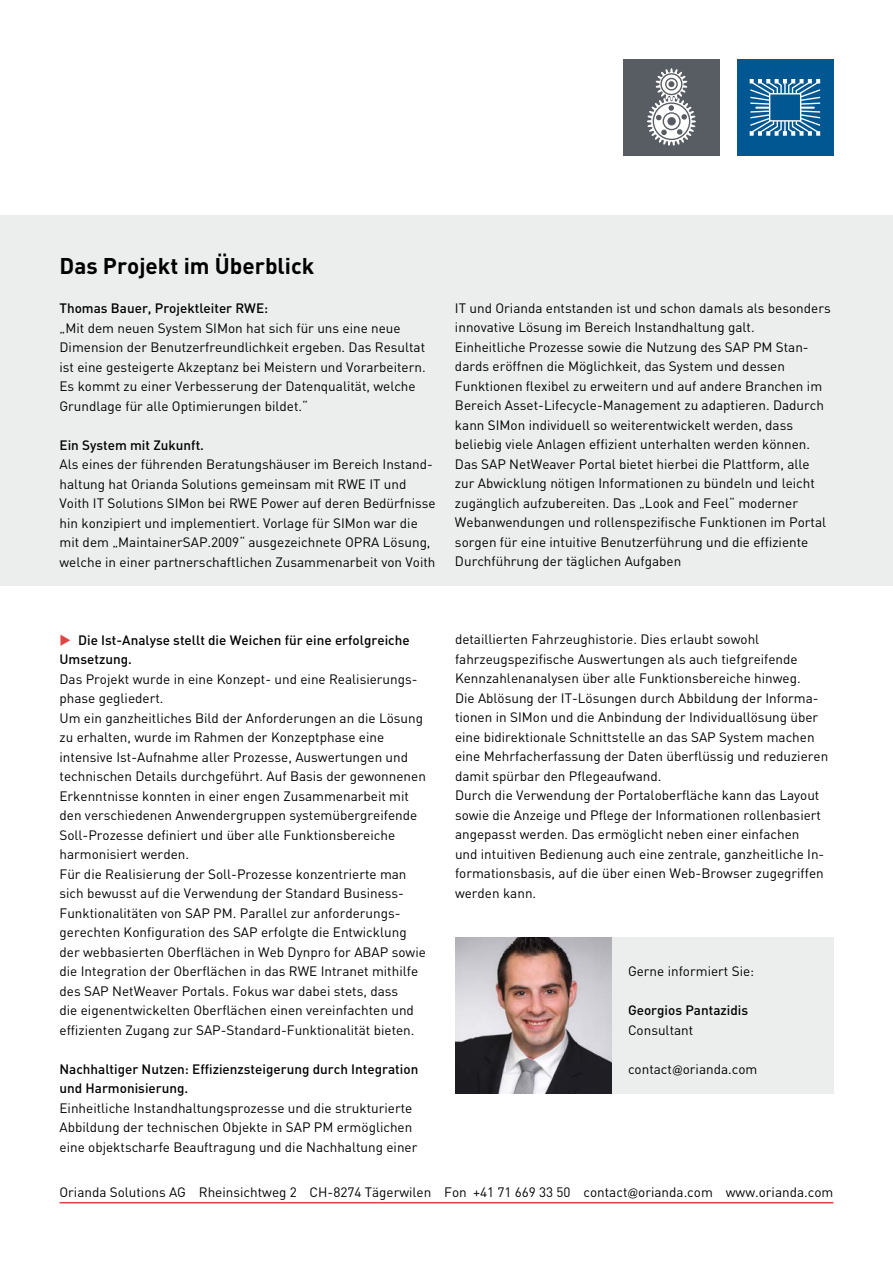
<style>
.page{position:relative;width:893px;height:1263px;background:#fff}
.page>*{position:absolute;margin:0;border:0;box-sizing:border-box;transform-origin:0 0}
.t1{font:22.5px "DIN Bold";color:#000}
.t2{font:13.5px/19.5px "DIN";color:#000}
.t3{font:13.5px/19.5px "DIN Medium";color:#000}
.s1{color:#df4443}
.s2{font-family:"Univers BQ";font-size:12px}
</style>
<div class="page">
<div style="left:0;top:216px;width:893px;height:370px;background:#eceded"></div>
<hr style="left:60px;top:1202px;width:773px;height:1px;background:#df4443">
<div style="left:737px;top:60px;width:96px;height:96px;background:#005792"></div>
<svg style="left:750px;top:79px;width:70px;height:57px"></svg>
<div style="left:623px;top:60px;width:97px;height:96px;background:#575d63"></div>
<svg style="left:647px;top:68px;width:49px;height:78px"></svg>
<div style="left:611px;top:937px;width:222px;height:156px;background:#eceded"></div>
<img style="left:455px;top:937px;width:156px;height:156px">
<h1 class="t1" style="left:60px;top:251px;width:256px">Das Projekt im Überblick</h1>
<p class="t3" style="left:60px;top:298px;width:210px">Thomas Bauer, Projektleiter RWE:</p>
<p class="t2" style="left:60px;top:318px;width:368px">„Mit dem neuen System SIMon hat sich für uns eine neue Dimension der Benutzerfreundlichkeit ergeben. Das Resultat ist eine gesteigerte Akzeptanz bei Meistern und Vorarbeitern.<br>Es kommt zu einer Verbesserung der Datenqualität, welche Grundlage für alle Optimierungen bildet.“</p>
<p class="t3" style="left:60px;top:434px;width:146px">Ein System mit Zukunft.</p>
<p class="t2" style="left:60px;top:454px;width:378px">Als eines der führenden Beratungshäuser im Bereich Instand&shy;haltung hat Orianda Solutions gemeinsam mit RWE IT und Voith IT Solutions SIMon bei RWE Power auf deren Bedürfnisse hin konzipiert und implementiert. Vorlage für SIMon war die mit dem „MaintainerSAP.2009“ ausgezeichnete OPRA Lösung, welche in einer partnerschaftlichen Zusammenarbeit von Voith</p>
<p class="t2" style="left:455px;top:298px;width:377px">IT und Orianda entstanden ist und schon damals als besonders innovative Lösung im Bereich Instandhaltung galt.<br>Einheitliche Prozesse sowie die Nutzung des SAP PM Stan&shy;dards eröffnen die Möglichkeit, das System und dessen Funktionen flexibel zu erweitern und auf andere Branchen im Bereich Asset-Lifecycle-Management zu adaptieren. Dadurch kann SIMon individuell so weiterentwickelt werden, dass beliebig viele Anlagen effizient unterhalten werden können.<br>Das SAP NetWeaver Portal bietet hierbei die Plattform, alle zur Abwicklung nötigen Informationen zu bündeln und leicht zugänglich aufzubereiten. Das „Look and Feel“ moderner Webanwendungen und rollenspezifische Funktionen im Portal sorgen für eine intuitive Benutzerführung und die effiziente Durchführung der täglichen Aufgaben</p>
<p class="t3" style="left:60px;top:629px;width:352px"><span class="s1">◆</span> Die Ist-Analyse stellt die Weichen für eine erfolgreiche<br>Umsetzung.</p>
<p class="t2" style="left:60px;top:669px;width:368px">Das Projekt wurde in eine Konzept- und eine Realisierungs&shy;phase gegliedert.<br>Um ein ganzheitliches Bild der Anforderungen an die Lösung zu erhalten, wurde im Rahmen der Konzeptphase eine intensive Ist-Aufnahme aller Prozesse, Auswertungen und technischen Details durchgeführt. Auf Basis der gewonnenen Erkenntnisse konnten in einer engen Zusammenarbeit mit den verschiedenen Anwendergruppen systemübergreifende Soll-Prozesse definiert und über alle Funktionsbereiche harmonisiert werden.<br>Für die Realisierung der Soll-Prozesse konzentrierte man sich bewusst auf die Verwendung der Standard Business-Funktionalitäten von SAP PM. Parallel zur anforderungs&shy;gerechten Konfiguration des SAP erfolgte die Entwicklung der webbasierten Oberflächen in Web Dynpro for ABAP sowie die Integration der Oberflächen in das RWE Intranet mithilfe des SAP NetWeaver Portals. Fokus war dabei stets, dass<br>die eigenentwickelten Oberflächen einen vereinfachten und effizienten Zugang zur SAP-Standard-Funktionalität bieten.</p>
<p class="t3" style="left:60px;top:1058px;width:360px">Nachhaltiger Nutzen: Effizienzsteigerung durch Integration und Harmonisierung.</p>
<p class="t2" style="left:60px;top:1098px;width:359px">Einheitliche Instandhaltungsprozesse und die strukturierte<br>Abbildung der technischen Objekte in SAP PM ermöglichen eine objektscharfe Beauftragung und die Nachhaltung einer</p>
<p class="t2" style="left:455px;top:630px;width:375px">detaillierten Fahrzeughistorie. Dies erlaubt sowohl fahrzeugspezifische Auswertungen als auch tiefgreifende Kennzahlenanalysen über alle Funktionsbereiche hinweg.<br>Die Ablösung der IT-Lösungen durch Abbildung der Informa&shy;tionen in SIMon und die Anbindung der Individuallösung über eine bidirektionale Schnittstelle an das SAP System machen eine Mehrfacherfassung der Daten überflüssig und reduzieren damit spürbar den Pflegeaufwand.<br>Durch die Verwendung der Portaloberfläche kann das Layout sowie die Anzeige und Pflege der Informationen rollenbasiert angepasst werden. Das ermöglicht neben einer einfachen<br>und intuitiven Bedienung auch eine zentrale, ganzheitliche In&shy;formationsbasis, auf die über einen Web-Browser zugegriffen werden kann.</p>
<p class="t2" style="left:628px;top:961px;width:128px">Gerne informiert Sie:</p>
<p class="t3" style="left:628px;top:1000px;width:122px">Georgios Pantazidis</p>
<p class="t2" style="left:628px;top:1020px;width:67px">Consultant</p>
<p class="t2" style="left:628px;top:1059px;width:131px">contact<span class="s2">@</span>orianda.com</p>
<p class="t2" style="left:60px;top:1182px;width:775px">Orianda Solutions AG Rheinsichtweg 2 CH-8274 Tägerwilen Fon +41 71 669 33 50 contact<span class="s2">@</span>orianda.com www.orianda.com</p>
</div>
